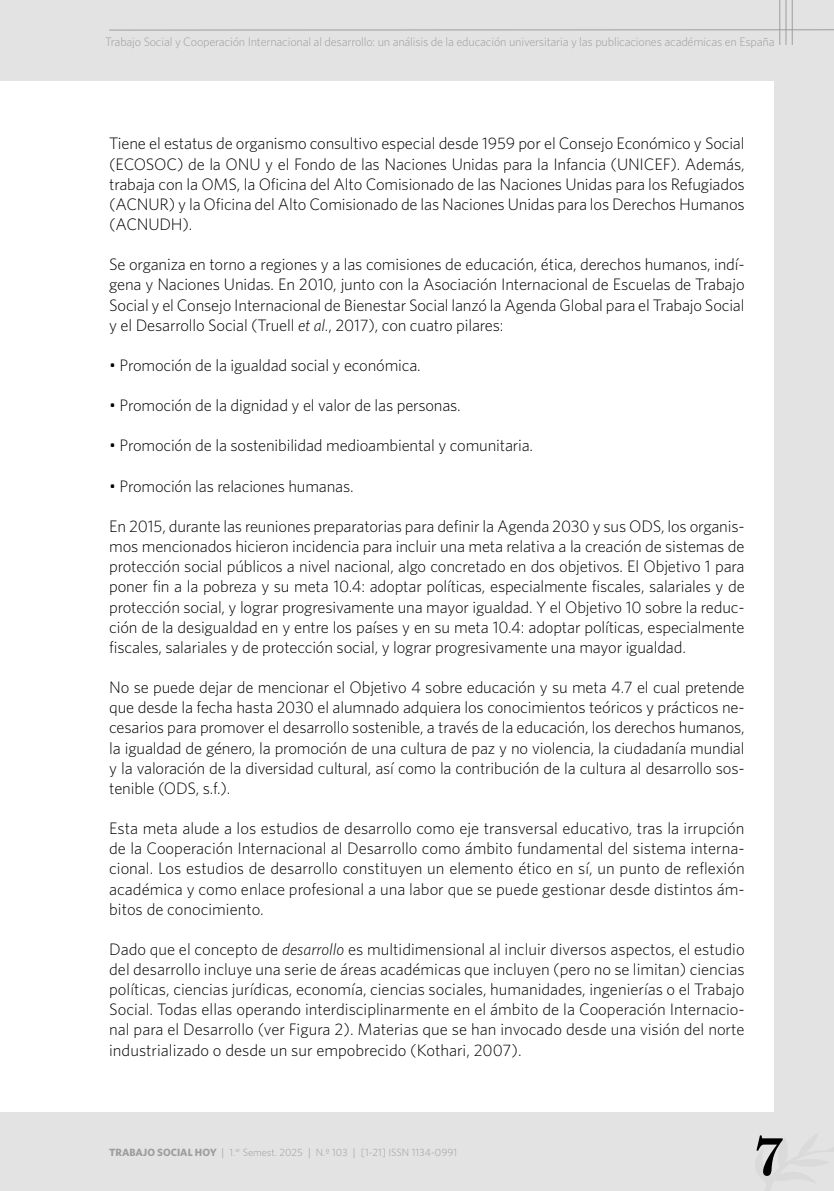
<style>
.page{position:relative;width:834px;height:1191px;background:#fff}
.page>*{position:absolute;margin:0;border:0;box-sizing:border-box;transform-origin:0 0}
.t1{font:700 52.5px "Miller Text";color:#000}
.t2{font:300 16.62px/20.1px "Whitney";letter-spacing:-.01em;color:#000;text-align:justify}
.t3{font:300 12.25px "Whitney";letter-spacing:-.015em;color:#9d9d9c}
.t4{font:300 10.5px "Whitney";color:#9d9d9c}
.s1{font-style:italic}
.s2{font-weight:700}
.s3{font-family:"Miller Text";font-weight:400}
</style>
<div class="page">
<div style="left:0;top:0;width:833px;height:1191px;background:#e3e3e3"></div>
<div style="left:0;top:81px;width:774px;height:1030px;background:#fff"></div>
<hr style="left:791px;top:0;width:1px;height:45px;background:#9d9d9c">
<hr style="left:779px;top:0;width:1px;height:45px;background:#9d9d9c">
<hr style="left:785px;top:0;width:1px;height:45px;background:#9d9d9c">
<hr style="left:109px;top:29px;width:724px;height:1px;background:#9d9d9c">
<p class="t3" style="left:105px;top:34px;width:670px">Trabajo Social y Cooperación Internacional al desarrollo: un análisis de la educación universitaria y las publicaciones académicas en España</p>
<p class="t2" style="left:109px;top:133px;width:637px">Tiene el estatus de organismo consultivo especial desde 1959 por el Consejo Económico y Social (ECOSOC) de la ONU y el Fondo de las Naciones Unidas para la Infancia (UNICEF). Además, trabaja con la OMS, la Oficina del Alto Comisionado de las Naciones Unidas para los Refugiados (ACNUR) y la Oficina del Alto Comisionado de las Naciones Unidas para los Derechos Humanos (ACNUDH).</p>
<p class="t2" style="left:109px;top:254px;width:637px">Se organiza en torno a regiones y a las comisiones de educación, ética, derechos humanos, indí&shy;gena y Naciones Unidas. En 2010, junto con la Asociación Internacional de Escuelas de Trabajo Social y el Consejo Internacional de Bienestar Social lanzó la Agenda Global para el Trabajo Social y el Desarrollo Social (Truell <span class="s1">et al</span>., 2017), con cuatro pilares:</p>
<p class="t2" style="left:109px;top:354px;width:313px">• Promoción de la igualdad social y económica.</p>
<p class="t2" style="left:109px;top:395px;width:353px">• Promoción de la dignidad y el valor de las personas.</p>
<p class="t2" style="left:109px;top:435px;width:425px">• Promoción de la sostenibilidad medioambiental y comunitaria.</p>
<p class="t2" style="left:109px;top:475px;width:246px">• Promoción las relaciones humanas.</p>
<p class="t2" style="left:109px;top:515px;width:637px">En 2015, durante las reuniones preparatorias para definir la Agenda 2030 y sus ODS, los organis&shy;mos mencionados hicieron incidencia para incluir una meta relativa a la creación de sistemas de protección social públicos a nivel nacional, algo concretado en dos objetivos. El Objetivo 1 para poner fin a la pobreza y su meta 10.4: adoptar políticas, especialmente fiscales, salariales y de protección social, y lograr progresivamente una mayor igualdad. Y el Objetivo 10 sobre la reduc&shy;ción de la desigualdad en y entre los países y en su meta 10.4: adoptar políticas, especialmente fiscales, salariales y de protección social, y lograr progresivamente una mayor igualdad.</p>
<p class="t2" style="left:109px;top:676px;width:637px">No se puede dejar de mencionar el Objetivo 4 sobre educación y su meta 4.7 el cual pretende que desde la fecha hasta 2030 el alumnado adquiera los conocimientos teóricos y prácticos ne&shy;cesarios para promover el desarrollo sostenible, a través de la educación, los derechos humanos, la igualdad de género, la promoción de una cultura de paz y no violencia, la ciudadanía mundial y la valoración de la diversidad cultural, así como la contribución de la cultura al desarrollo sos&shy;tenible (ODS, s.f.).</p>
<p class="t2" style="left:109px;top:817px;width:637px">Esta meta alude a los estudios de desarrollo como eje transversal educativo, tras la irrupción de la Cooperación Internacional al Desarrollo como ámbito fundamental del sistema interna&shy;cional. Los estudios de desarrollo constituyen un elemento ético en sí, un punto de reflexión académica y como enlace profesional a una labor que se puede gestionar desde distintos ám&shy;bitos de conocimiento.</p>
<p class="t2" style="left:109px;top:938px;width:637px">Dado que el concepto de <span class="s1">desarrollo</span> es multidimensional al incluir diversos aspectos, el estudio del desarrollo incluye una serie de áreas académicas que incluyen (pero no se limitan) ciencias políticas, ciencias jurídicas, economía, ciencias sociales, humanidades, ingenierías o el Trabajo Social. Todas ellas operando interdisciplinarmente en el ámbito de la Cooperación Internacio&shy;nal para el Desarrollo (ver Figura 2). Materias que se han invocado desde una visión del norte industrializado o desde un sur empobrecido (Kothari, 2007).</p>
<p class="t4" style="left:109px;top:1145px;width:349px"><span class="s2">TRABAJO SOCIAL HOY</span> <span class="s3">|</span> 1.<sup>er</sup> Semest. 2025 <span class="s3">|</span> N.º 103 <span class="s3">|</span> [1-21] ISSN 1134-0991</p>
<h1 class="t1" style="left:754px;top:1120px;width:29px">7</h1>
</div>
